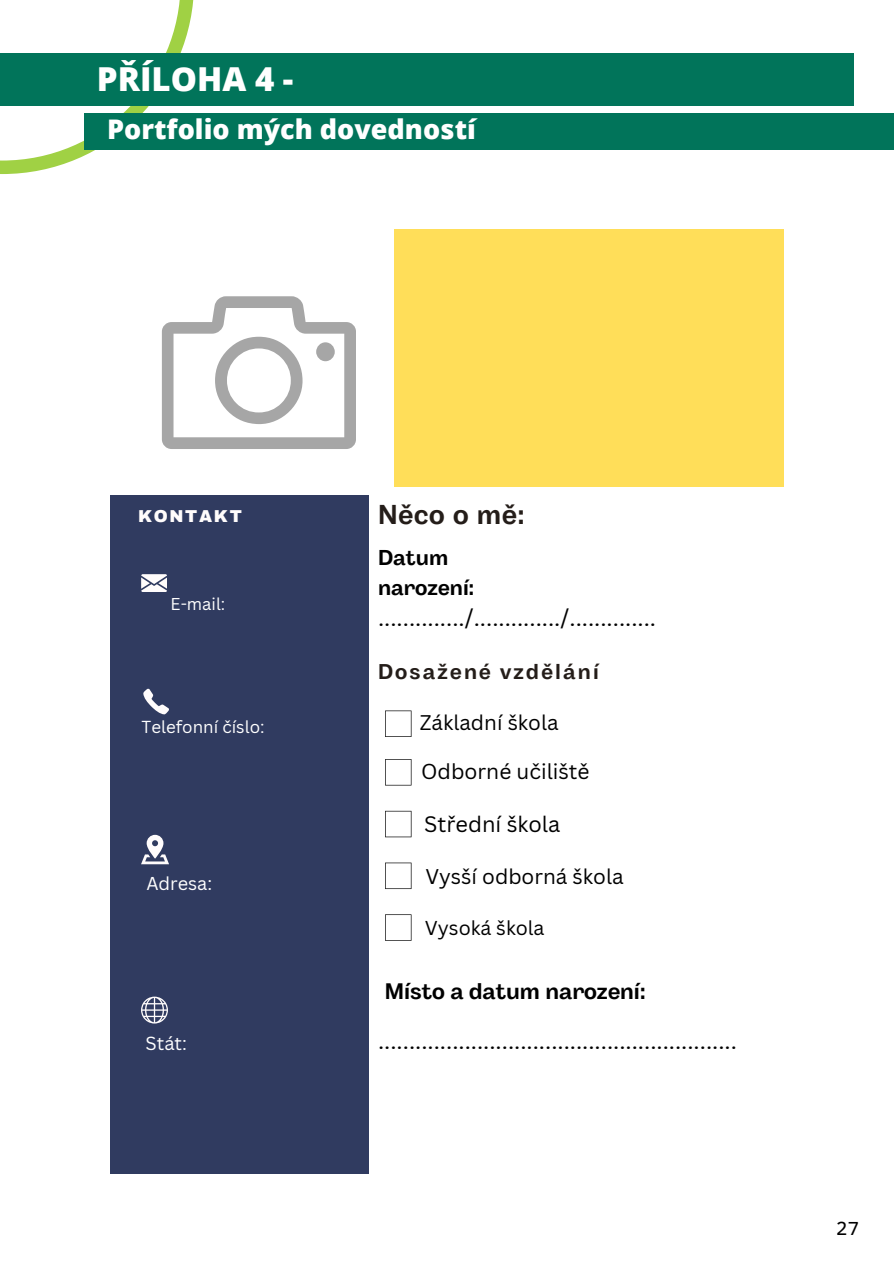
<style>
.page{position:relative;width:894px;height:1264px;background:#fff}
.page>*{position:absolute;margin:0;border:0;box-sizing:border-box;transform-origin:0 0}
.t1{font:800 33px "Open Sans";color:#fff}
.t2{font:700 27.3px "Body Grotesque";letter-spacing:.03em;color:#241d19}
.t3{font:800 27px "Open Sans";color:#fff}
.t4{font:23.55px "Canva Sans";color:#000}
.t5{font:700 22.5px "Body Grotesque";color:#000}
.t6{font:21.75px "Canva Sans";color:#000}
.t7{font:700 21.45px/29.2px "Body Grotesque";color:#000}
.t8{font:700 21.3px "Body Grotesque";letter-spacing:.1em;color:#241d19}
.t9{font:21px "Canva Sans";color:#000}
.t10{font:20.7px "Canva Sans";color:#000}
.t11{font:19.5px "Canva Sans";color:#000}
.t12{font:19.35px "Clear Sans";color:#000}
.t13{font:18.45px "Canva Sans";color:#fff}
.t14{font:18.15px "Canva Sans";color:#fff}
.t15{font:16.95px "Canva Sans";color:#fff}
.t16{font:900 16.8px "Archivo";letter-spacing:.1em;color:#fffcfc}
.t17{font:16.65px "Canva Sans";color:#fff}
</style>
<div class="page">
<svg style="left:0;top:0;width:194px;height:174px"></svg>
<div style="left:0;top:53px;width:853px;height:52px;background:#01745a"></div>
<div style="left:84px;top:113px;width:809px;height:36px;background:#01745a"></div>
<div style="left:394px;top:229px;width:389px;height:258px;background:#ffde59"></div>
<div style="left:110px;top:495px;width:258px;height:679px;background:#303b60"></div>
<svg style="left:141px;top:574px;width:26px;height:18px"></svg>
<svg style="left:143px;top:688px;width:26px;height:26px"></svg>
<svg style="left:141px;top:834px;width:28px;height:30px"></svg>
<svg style="left:141px;top:996px;width:27px;height:27px"></svg>
<svg style="left:385px;top:710px;width:26px;height:27px"></svg>
<svg style="left:385px;top:759px;width:26px;height:26px"></svg>
<svg style="left:385px;top:810px;width:26px;height:27px"></svg>
<svg style="left:385px;top:862px;width:26px;height:27px"></svg>
<svg style="left:385px;top:914px;width:26px;height:26px"></svg>
<svg style="left:162px;top:296px;width:194px;height:153px"></svg>
<h3 class="t1" style="left:97px;top:56px;width:198px">PŘÍLOHA 4 -</h3>
<p class="t3" style="left:107px;top:110px;width:370px">Portfolio mých dovedností</p>
<p class="t16" style="left:138px;top:507px;width:105px">KONTAKT</p>
<p class="t2" style="left:378px;top:499px;width:148px">Něco o mě:</p>
<p class="t17" style="left:170px;top:592px;width:56px">E-mail:</p>
<h4 class="t15" style="left:141px;top:714px;width:124px">Telefonní číslo:</h4>
<p class="t14" style="left:146px;top:870px;width:67px">Adresa:</p>
<p class="t13" style="left:145px;top:1029px;width:43px">Stát:</p>
<h5 class="t7" style="left:378px;top:545px;width:97px">Datum narození:</h5>
<p class="t4" style="left:378px;top:601px;width:279px">............../............../..............</p>
<h6 class="t8" style="left:378px;top:659px;width:222px">Dosažené vzdělání</h6>
<p class="t10" style="left:420px;top:708px;width:140px">Základní škola</p>
<p class="t9" style="left:421px;top:756px;width:170px">Odborné učiliště</p>
<p class="t6" style="left:424px;top:809px;width:138px">Střední škola</p>
<p class="t10" style="left:425px;top:861px;width:200px">Vysší odborná škola</p>
<p class="t11" style="left:424px;top:914px;width:121px">Vysoká škola</p>
<p class="t5" style="left:384px;top:978px;width:262px">Místo a datum narození:</p>
<p class="t4" style="left:378px;top:1023px;width:360px">..........................................................</p>
<h2 class="t12" style="left:835px;top:1213px;width:25px">27</h2>
</div>
